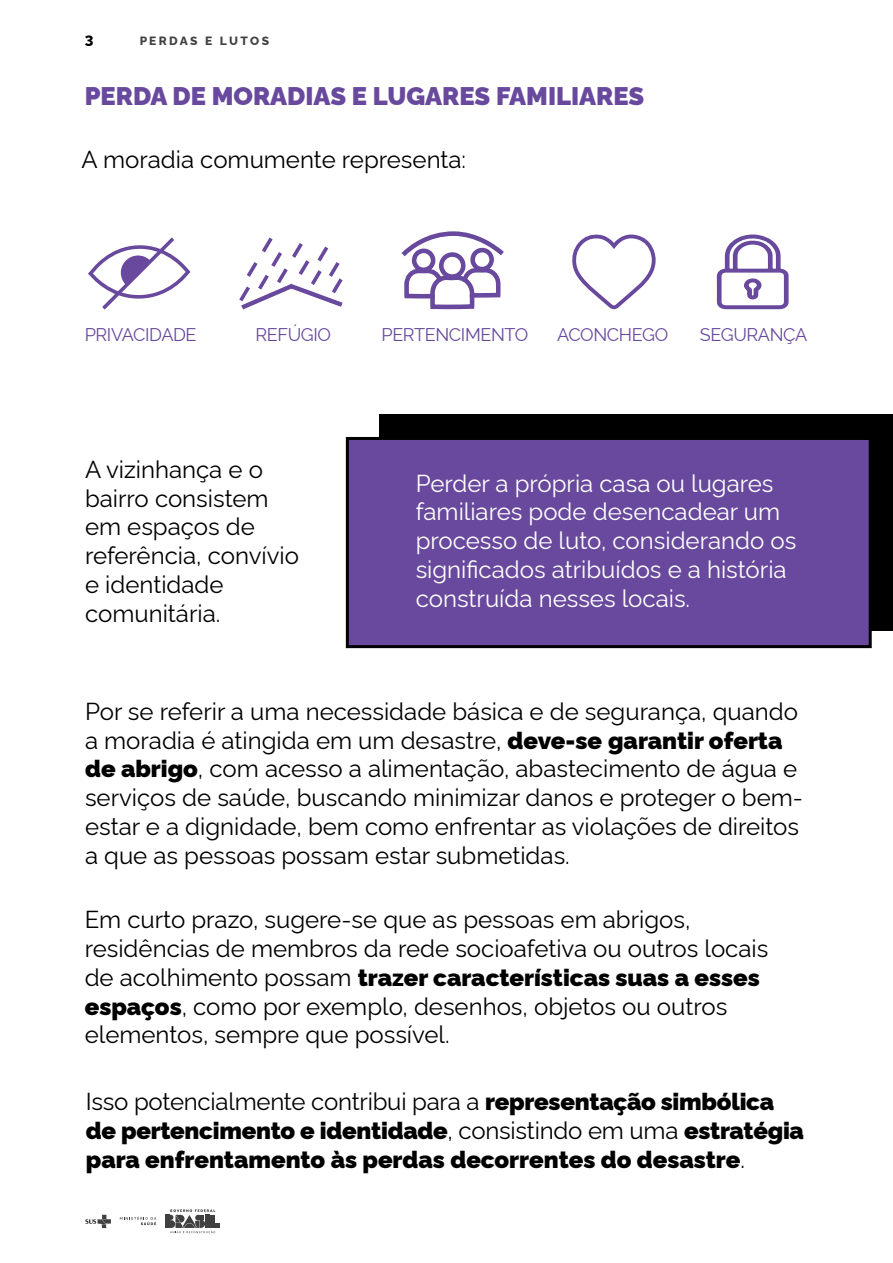
<style>
.page{position:relative;width:893px;height:1263px;background:#fff}
.page>*{position:absolute;margin:0;border:0;box-sizing:border-box;transform-origin:0 0}
.t1{font:900 25.5px "Rawline";color:#68499d}
.t2{font:24px/28.8px "Rawline";color:#000}
.t3{font:900 24px/28.8px "Rawline";letter-spacing:-.005em;color:#000}
.t4{font:24px/28.8px "Rawline";color:#fff}
.t5{font:18px "Rawline";letter-spacing:-.02em;color:#68499d}
.t6{font:800 15px "Rawline";color:#000}
.t7{font:800 12px "Rawline";letter-spacing:.195em;color:#000}
.s1{font-weight:900}
.s2{font-weight:400}
</style>
<div class="page">
<svg style="left:85px;top:1215px;width:26px;height:13px"></svg>
<svg style="left:165px;top:1209px;width:55px;height:25px"></svg>
<svg style="left:120px;top:1216px;width:36px;height:9px"></svg>
<div style="left:380px;top:414px;width:513px;height:217px;background:#000"></div>
<div style="left:346px;top:437px;width:526px;height:211px;background:#68499d;border:3px solid #000"></div>
<svg style="left:88px;top:237px;width:103px;height:73px"></svg>
<svg style="left:239px;top:237px;width:104px;height:73px"></svg>
<svg style="left:401px;top:231px;width:103px;height:79px"></svg>
<svg style="left:572px;top:234px;width:84px;height:76px"></svg>
<svg style="left:716px;top:234px;width:73px;height:76px"></svg>
<p class="t6" style="left:85px;top:29px;width:10px">3</p>
<p class="t7" style="left:139px;top:32px;width:131px">PERDAS E LUTOS</p>
<p class="t1" style="left:85px;top:77px;width:561px">PERDA DE MORADIAS E LUGARES FAMILIARES</p>
<p class="t2" style="left:82px;top:143px;width:386px">A moradia comumente representa:</p>
<p class="t5" style="left:85px;top:321px;width:113px">PRIVACIDADE</p>
<p class="t5" style="left:255px;top:321px;width:77px">REFÚGIO</p>
<p class="t5" style="left:381px;top:321px;width:148px">PERTENCIMENTO</p>
<p class="t5" style="left:557px;top:321px;width:113px">ACONCHEGO</p>
<p class="t5" style="left:700px;top:321px;width:109px">SEGURANÇA</p>
<p class="t2" style="left:85px;top:452px;width:216px">A vizinhança e o bairro consistem em espaços de referência, convívio e identidade comunitária.</p>
<p class="t4" style="left:416px;top:466px;width:382px">Perder a própria casa ou lugares familiares pode desencadear um processo de luto, considerando os significados atribuídos e a história construída nesses locais.</p>
<p class="t2" style="left:85px;top:694px;width:719px">Por se referir a uma necessidade básica e de segurança, quando a moradia é atingida em um desastre, <span class="s1">deve-se garantir oferta de abrigo</span>, com acesso a alimentação, abastecimento de água e serviços de saúde, buscando minimizar danos e proteger o bem&shy;estar e a dignidade, bem como enfrentar as violações de direitos a que as pessoas possam estar submetidas.</p>
<p class="t2" style="left:85px;top:903px;width:685px">Em curto prazo, sugere-se que as pessoas em abrigos, residências de membros da rede socioafetiva ou outros locais de acolhimento possam <span class="s1">trazer características suas a esses espaços</span>, como por exemplo, desenhos, objetos ou outros elementos, sempre que possível.</p>
<p class="t3" style="left:86px;top:1085px;width:720px"><span class="s2">Isso potencialmente contribui para a</span> representação simbólica de pertencimento e identidade<span class="s2">, consistindo em uma</span> estratégia para enfrentamento às perdas decorrentes do desastre<span class="s2">.</span></p>
</div>
